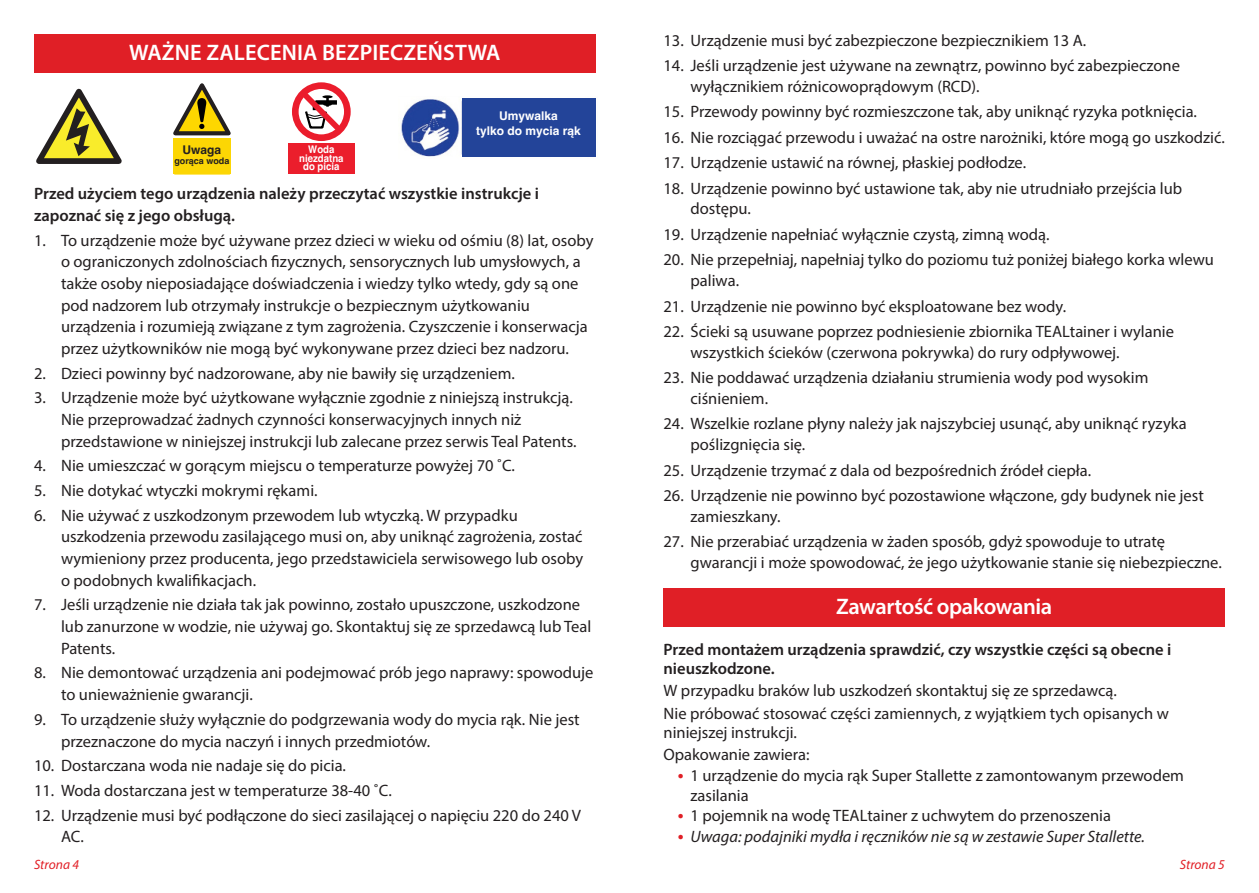
<style>
.page{position:relative;width:1259px;height:893px;background:#fff}
.page>*{position:absolute;margin:0;border:0;box-sizing:border-box;transform-origin:0 0}
.t1{font:600 22.5px "Myriad Pro";letter-spacing:.005em;color:#fff}
.t2{font:600 22.5px "Myriad Pro";letter-spacing:-.02em;color:#fff}
.t3{font:16.5px/21.8px "Myriad Pro";color:#231f20}
.t4{font:600 16.5px/21.8px "Myriad Pro";color:#231f20}
.t5{font:italic 16.5px "Myriad Pro";color:#231f20}
.t6{font:italic 13.5px "Myriad Pro";color:#e11f26}
.t7{font:700 12px/15.1px "Helvetica";color:#fff;text-align:center}
.t8{font:700 12px "Helvetica";color:#231f20}
.t9{font:700 10.5px/8.7px "Helvetica";color:#fff;text-align:center;scale:.92 1}
.t10{font:700 9px "Helvetica";color:#231f20}
.s1{font-weight:600;font-size:18.75px;color:#e01f26}
</style>
<div class="page">
<div style="left:34px;top:34px;width:561px;height:38px;background:#e01f26"></div>
<img style="left:401px;top:98px;width:195px;height:59px">
<svg style="left:292px;top:82px;width:59px;height:62px"></svg>
<div style="left:174px;top:138px;width:56px;height:37px;background:#fee768"></div>
<svg style="left:173px;top:83px;width:58px;height:53px"></svg>
<svg style="left:36px;top:88px;width:86px;height:76px"></svg>
<div style="left:173px;top:138px;width:57px;height:36px;background:#fcd604"></div>
<div style="left:288px;top:144px;width:67px;height:30px;background:#eb1e2c"></div>
<div style="left:462px;top:98px;width:133px;height:58px;background:#234499"></div>
<div style="left:663px;top:588px;width:562px;height:38px;background:#e01f26"></div>
<h1 class="t1" style="left:129px;top:43px;width:373px">WAŻNE ZALECENIA BEZPIECZEŃSTWA</h1>
<p class="t8" style="left:183px;top:145px;width:40px">Uwaga</p>
<p class="t10" style="left:174px;top:158px;width:57px">gorąca woda</p>
<p class="t9" style="left:299px;top:146px;width:50px">Woda niezdatna do picia</p>
<p class="t7" style="left:476px;top:109px;width:106px">Umywalka<br>tylko do mycia rąk</p>
<p class="t4" style="left:34px;top:184px;width:506px">Przed użyciem tego urządzenia należy przeczytać wszystkie instrukcje i zapoznać się z jego obsługą.</p>
<p class="t3" style="left:61px;top:230px;width:534px;text-indent:-27px">1. To urządzenie może być używane przez dzieci w wieku od ośmiu (8) lat, osoby o ograniczonych zdolnościach fizycznych, sensorycznych lub umysłowych, a także osoby nieposiadające doświadczenia i wiedzy tylko wtedy, gdy są one pod nadzorem lub otrzymały instrukcje o bezpiecznym użytkowaniu urządzenia i rozumieją związane z tym zagrożenia. Czyszczenie i konserwacja przez użytkowników nie mogą być wykonywane przez dzieci bez nadzoru.</p>
<p class="t3" style="left:34px;top:364px;width:482px">2. Dzieci powinny być nadzorowane, aby nie bawiły się urządzeniem.</p>
<p class="t3" style="left:61px;top:388px;width:517px;text-indent:-27px">3. Urządzenie może być użytkowane wyłącznie zgodnie z niniejszą instrukcją.<br>Nie przeprowadzać żadnych czynności konserwacyjnych innych niż przedstawione w niniejszej instrukcji lub zalecane przez serwis Teal Patents.</p>
<p class="t3" style="left:34px;top:456px;width:482px">4. Nie umieszczać w gorącym miejscu o temperaturze powyżej 70 ˚C.</p>
<p class="t3" style="left:34px;top:481px;width:285px">5. Nie dotykać wtyczki mokrymi rękami.</p>
<p class="t3" style="left:61px;top:506px;width:523px;text-indent:-27px">6. Nie używać z uszkodzonym przewodem lub wtyczką. W przypadku uszkodzenia przewodu zasilającego musi on, aby uniknąć zagrożenia, zostać wymieniony przez producenta, jego przedstawiciela serwisowego lub osoby o podobnych kwalifikacjach.</p>
<p class="t3" style="left:61px;top:595px;width:532px;text-indent:-27px">7. Jeśli urządzenie nie działa tak jak powinno, zostało upuszczone, uszkodzone lub zanurzone w wodzie, nie używaj go. Skontaktuj się ze sprzedawcą lub Teal<br>Patents.</p>
<p class="t3" style="left:61px;top:663px;width:534px;text-indent:-27px">8. Nie demontować urządzenia ani podejmować prób jego naprawy: spowoduje to unieważnienie gwarancji.</p>
<p class="t3" style="left:61px;top:710px;width:520px;text-indent:-27px">9. To urządzenie służy wyłącznie do podgrzewania wody do mycia rąk. Nie jest przeznaczone do mycia naczyń i innych przedmiotów.</p>
<p class="t3" style="left:34px;top:756px;width:313px">10. Dostarczana woda nie nadaje się do picia.</p>
<p class="t3" style="left:34px;top:781px;width:359px">11. Woda dostarczana jest w temperaturze 38-40 ˚C.</p>
<p class="t3" style="left:61px;top:805px;width:521px;text-indent:-27px">12. Urządzenie musi być podłączone do sieci zasilającej o napięciu 220 do 240 V<br>AC.</p>
<p class="t6" style="left:34px;top:858px;width:47px">Strona 4</p>
<p class="t3" style="left:663px;top:31px;width:424px">13. Urządzenie musi być zabezpieczone bezpiecznikiem 13 A.</p>
<p class="t3" style="left:690px;top:57px;width:491px;line-height:20.9px;text-indent:-27px">14. Jeśli urządzenie jest używane na zewnątrz, powinno być zabezpieczone wyłącznikiem różnicowoprądowym (RCD).</p>
<p class="t3" style="left:663px;top:102px;width:535px">15. Przewody powinny być rozmieszczone tak, aby uniknąć ryzyka potknięcia.</p>
<p class="t3" style="left:663px;top:128px;width:563px">16. Nie rozciągać przewodu i uważać na ostre narożniki, które mogą go uszkodzić.</p>
<p class="t3" style="left:663px;top:153px;width:364px">17. Urządzenie ustawić na równej, płaskiej podłodze.</p>
<p class="t3" style="left:690px;top:179px;width:493px;line-height:20.9px;text-indent:-27px">18. Urządzenie powinno być ustawione tak, aby nie utrudniało przejścia lub dostępu.</p>
<p class="t3" style="left:663px;top:225px;width:387px">19. Urządzenie napełniać wyłącznie czystą, zimną wodą.</p>
<p class="t3" style="left:690px;top:251px;width:525px;line-height:20.9px;text-indent:-27px">20. Nie przepełniaj, napełniaj tylko do poziomu tuż poniżej białego korka wlewu paliwa.</p>
<p class="t3" style="left:663px;top:296px;width:404px">21. Urządzenie nie powinno być eksploatowane bez wody.</p>
<p class="t3" style="left:690px;top:322px;width:485px;line-height:20.9px;text-indent:-27px">22. Ścieki są usuwane poprzez podniesienie zbiornika TEALtainer i wylanie wszystkich ścieków (czerwona pokrywka) do rury odpływowej.</p>
<p class="t3" style="left:690px;top:369px;width:459px;line-height:20.9px;text-indent:-27px">23. Nie poddawać urządzenia działaniu strumienia wody pod wysokim ciśnieniem.</p>
<p class="t3" style="left:690px;top:415px;width:498px;line-height:20.9px;text-indent:-27px">24. Wszelkie rozlane płyny należy jak najszybciej usunąć, aby uniknąć ryzyka poślizgnięcia się.</p>
<p class="t3" style="left:663px;top:461px;width:429px">25. Urządzenie trzymać z dala od bezpośrednich źródeł ciepła.</p>
<p class="t3" style="left:690px;top:487px;width:515px;line-height:20.9px;text-indent:-27px">26. Urządzenie nie powinno być pozostawione włączone, gdy budynek nie jest zamieszkany.</p>
<p class="t3" style="left:690px;top:533px;width:533px;line-height:20.9px;text-indent:-27px">27. Nie przerabiać urządzenia w żaden sposób, gdyż spowoduje to utratę gwarancji i może spowodować, że jego użytkowanie stanie się niebezpieczne.</p>
<h1 class="t2" style="left:836px;top:597px;width:217px">Zawartość opakowania</h1>
<p class="t4" style="left:663px;top:641px;width:509px;line-height:19.4px">Przed montażem urządzenia sprawdzić, czy wszystkie części są obecne i nieuszkodzone.</p>
<p class="t3" style="left:663px;top:681px;width:507px;line-height:22.4px">W przypadku braków lub uszkodzeń skontaktuj się ze sprzedawcą.<br>Nie próbować stosować części zamiennych, z wyjątkiem tych opisanych w</p>
<p class="t3" style="left:663px;top:723px;width:148px;line-height:22.4px">niniejszej instrukcji.<br>Opakowanie zawiera:</p>
<p class="t3" style="left:690px;top:767px;width:495px;line-height:19.4px;text-indent:-13px"><span class="s1">•</span> 1 urządzenie do mycia rąk Super Stallette z zamontowanym przewodem zasilania</p>
<p class="t3" style="left:678px;top:806px;width:435px"><span class="s1">•</span> 1 pojemnik na wodę TEALtainer z uchwytem do przenoszenia</p>
<p class="t5" style="left:678px;top:830px;width:468px"><span class="s1">•</span> Uwaga: podajniki mydła i ręczników nie są w zestawie Super Stallette.</p>
<p class="t6" style="left:1179px;top:858px;width:47px">Strona 5</p>
</div>
